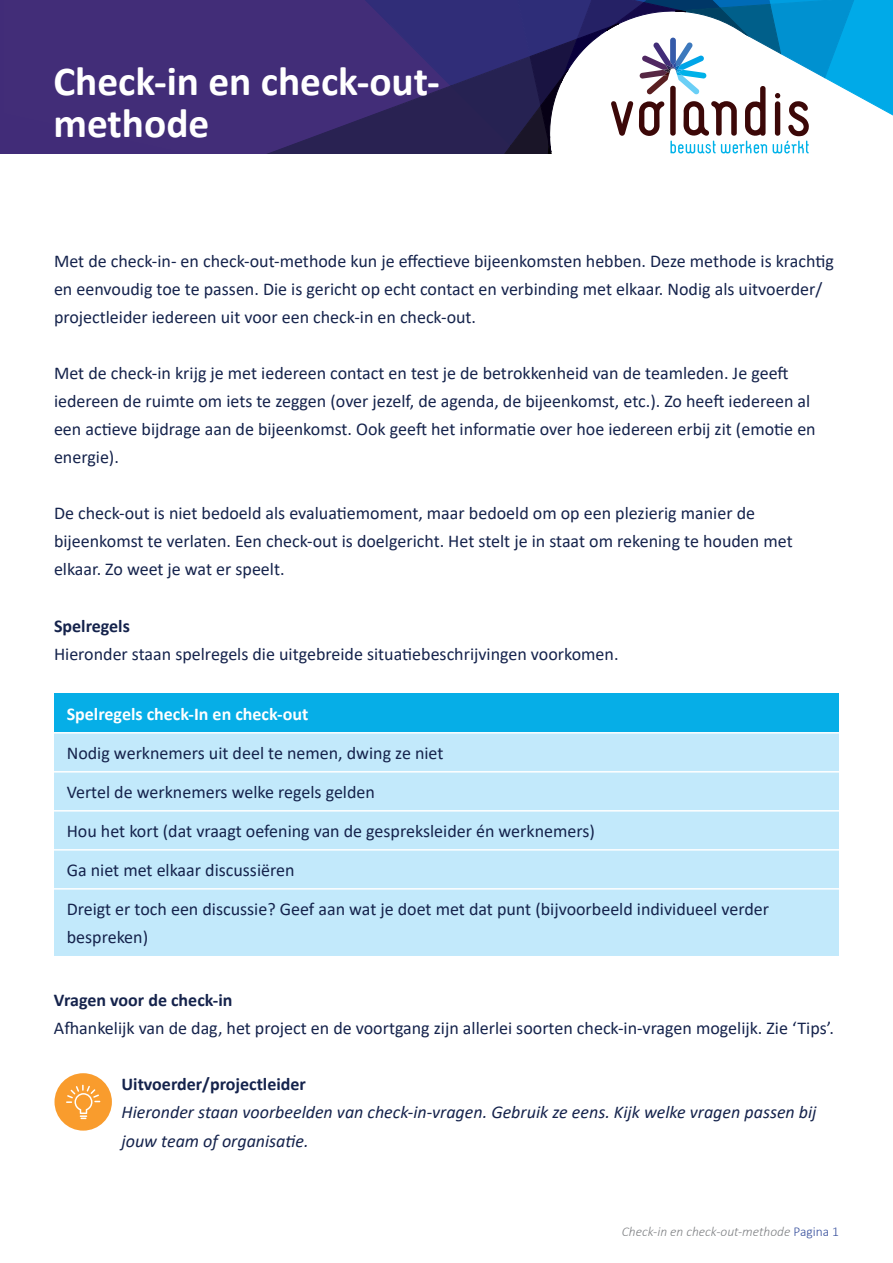
<style>
.page{position:relative;width:893px;height:1263px;background:#fff}
.page>*{position:absolute;margin:0;border:0;box-sizing:border-box;transform-origin:0 0}
.t1{font:700 41.4px/41.4px "Calibri";color:#fff}
.t2{font:18px/28px "Calibri";color:#15234c}
.t3{font:italic 18px/28px "Calibri";color:#15234c}
.t4{font:700 18px "Calibri";color:#15234c}
.t5{font:700 18px "Calibri";color:#fff}
.t6{font:italic 300 13.5px "Calibri";color:#808285}
.s1{font-style:normal;color:#38509d}
</style>
<div class="page">
<div style="left:4px;top:0;width:233px;height:153px;background:#422d78"></div>
<svg style="left:237px;top:0;width:656px;height:153px"></svg>
<div style="left:54px;top:694px;width:785px;height:39px;background:#06aee7"></div>
<div style="left:54px;top:733px;width:785px;height:223px;background:#c2e9fb"></div>
<hr style="left:54px;top:732px;width:785px;height:1px;background:#fff">
<hr style="left:54px;top:771px;width:785px;height:1px;background:#fff">
<hr style="left:54px;top:810px;width:785px;height:1px;background:#fff">
<hr style="left:54px;top:849px;width:785px;height:1px;background:#fff">
<hr style="left:54px;top:888px;width:785px;height:2px;background:#fff">
<div style="left:55px;top:1073px;width:57px;height:57px;background:#f99c2d;border-radius:50%"></div>
<svg style="left:66px;top:1085px;width:34px;height:34px"></svg>
<h1 class="t1" style="left:53px;top:60px;width:388px">Check-in en check-out&shy;methode</h1>
<p class="t2" style="left:54px;top:246px;width:781px">Met de check-in- en check-out-methode kun je effectieve bijeenkomsten hebben. Deze methode is krachtig en eenvoudig toe te passen. Die is gericht op echt contact en verbinding met elkaar. Nodig als uitvoerder/ projectleider iedereen uit voor een check-in en check-out.</p>
<p class="t2" style="left:54px;top:358px;width:763px">Met de check-in krijg je met iedereen contact en test je de betrokkenheid van de teamleden. Je geeft iedereen de ruimte om iets te zeggen (over jezelf, de agenda, de bijeenkomst, etc.). Zo heeft iedereen al een actieve bijdrage aan de bijeenkomst. Ook geeft het informatie over hoe iedereen erbij zit (emotie en energie).</p>
<p class="t2" style="left:54px;top:499px;width:740px">De check-out is niet bedoeld als evaluatiemoment, maar bedoeld om op een plezierig manier de bijeenkomst te verlaten. Een check-out is doelgericht. Het stelt je in staat om rekening te houden met elkaar. Zo weet je wat er speelt.</p>
<p class="t4" style="left:54px;top:613px;width:77px">Spelregels</p>
<p class="t2" style="left:54px;top:639px;width:566px">Hieronder staan spelregels die uitgebreide situatiebeschrijvingen voorkomen.</p>
<p class="t5" style="left:67px;top:701px;width:243px">Spelregels check-In en check-out</p>
<p class="t2" style="left:67px;top:733px;width:704px;line-height:39px">Nodig werknemers uit deel te nemen, dwing ze niet<br>Vertel de werknemers welke regels gelden<br>Hou het kort (dat vraagt oefening van de gespreksleider én werknemers)<br>Ga niet met elkaar discussiëren<br>Dreigt er toch een discussie? Geef aan wat je doet met dat punt (bijvoorbeeld individueel verder</p>
<p class="t2" style="left:67px;top:923px;width:83px">bespreken)</p>
<p class="t4" style="left:54px;top:987px;width:180px">Vragen voor de check-in</p>
<p class="t2" style="left:54px;top:1014px;width:782px">Afhankelijk van de dag, het project en de voortgang zijn allerlei soorten check-in-vragen mogelijk. Zie ‘Tips’.</p>
<p class="t4" style="left:121px;top:1072px;width:186px">Uitvoerder/projectleider</p>
<p class="t3" style="left:121px;top:1098px;width:697px">Hieronder staan voorbeelden van check-in-vragen. Gebruik ze eens. Kijk welke vragen passen bij jouw team of organisatie.</p>
<p class="t6" style="left:622px;top:1223px;width:219px">Check-in en check-out-methode <span class="s1">Pagina 1</span></p>
</div>
